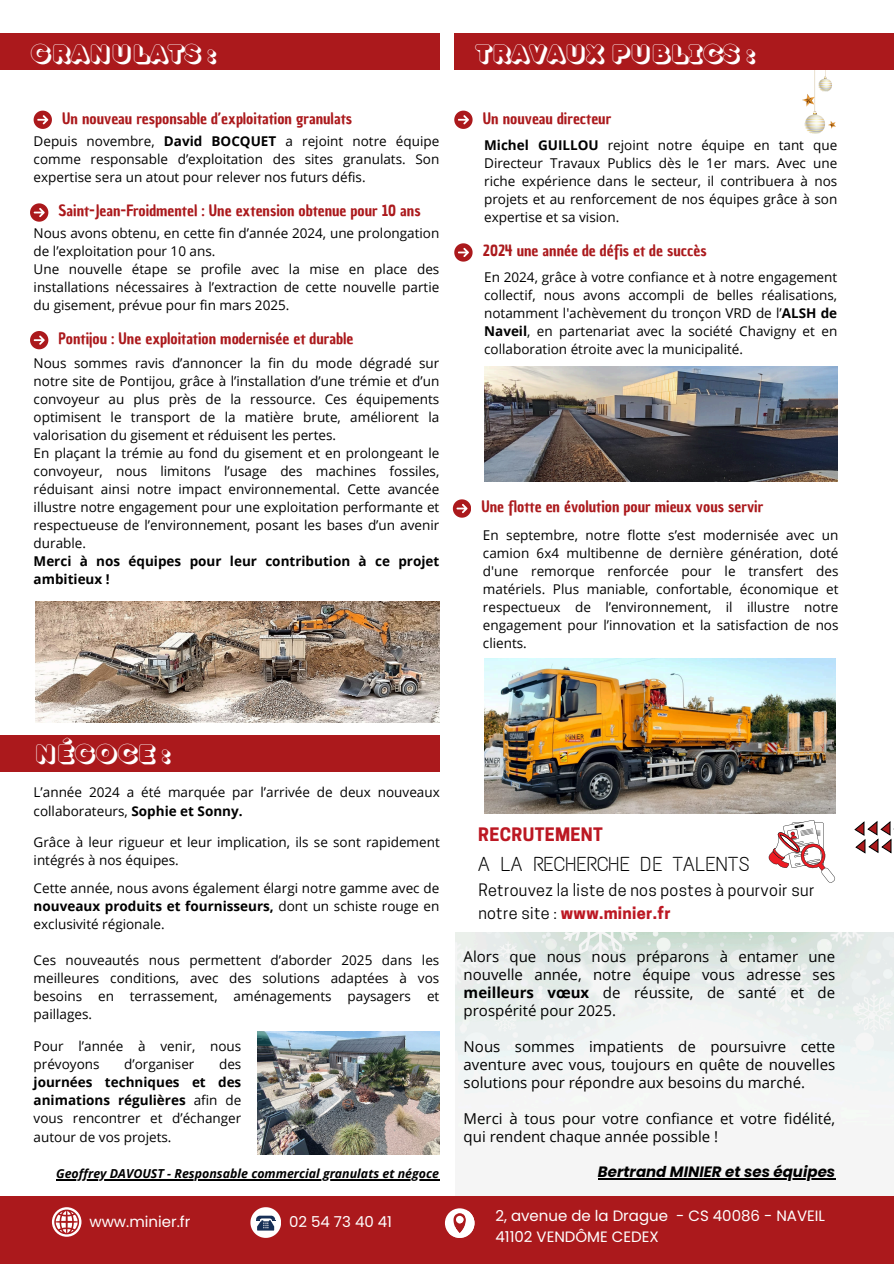
<style>
.page{position:relative;width:894px;height:1264px;background:#fff}
.page>*{position:absolute;margin:0;border:0;box-sizing:border-box;transform-origin:0 0}
.t1{font:25.5px "TT Milks Casual Outline Shadow";color:#fff}
.t2{font:20.25px "Text Me One";letter-spacing:.01em;color:#000}
.t3{font:700 17.4px "Cooper Hewitt";letter-spacing:.02em;color:#bc1823}
.t4{font:16.2px/22.5px "Cooper Hewitt";letter-spacing:.02em;color:#000}
.t5{font:15.3px "Chau Philomene One";color:#ab191c}
.t6{font:15px/18px "Open Sans";color:#000;text-align:justify}
.t7{font:15px/20.2px "Poppins";color:#fff}
.t8{font:italic 700 15px "Poppins";color:#000}
.t9{font:13.5px/18px "Open Sans";color:#000;text-align:justify}
.t10{font:700 13.5px/18px "Open Sans";color:#000}
.t11{font:italic 700 12.45px "Open Sans";color:#000}
.s1{font-weight:700}
.s2{font-weight:700;color:#bc1823}
</style>
<div class="page">
<img style="left:36px;top:602px;width:403px;height:120px">
<img style="left:455px;top:932px;width:438px;height:248px">
<div style="left:0;top:1196px;width:893px;height:67px;background:#ab191c"></div>
<svg style="left:52px;top:1207px;width:29px;height:29px"></svg>
<svg style="left:445px;top:1208px;width:29px;height:29px"></svg>
<svg style="left:250px;top:1207px;width:31px;height:30px"></svg>
<img style="left:802px;top:70px;width:33px;height:64px">
<div style="left:0;top:34px;width:439px;height:36px;background:#ab191c"></div>
<div style="left:454px;top:34px;width:439px;height:36px;background:#ab191c"></div>
<div style="left:0;top:735px;width:439px;height:36px;background:#ab191c"></div>
<svg style="left:454px;top:111px;width:18px;height:18px"></svg>
<svg style="left:454px;top:243px;width:18px;height:18px"></svg>
<svg style="left:452px;top:499px;width:18px;height:18px"></svg>
<img style="left:484px;top:366px;width:353px;height:115px">
<svg style="left:34px;top:111px;width:18px;height:18px"></svg>
<svg style="left:30px;top:331px;width:18px;height:18px"></svg>
<svg style="left:30px;top:203px;width:18px;height:18px"></svg>
<img style="left:257px;top:1031px;width:182px;height:123px">
<svg style="left:768px;top:820px;width:67px;height:63px"></svg>
<svg style="left:854px;top:821px;width:40px;height:31px"></svg>
<img style="left:484px;top:658px;width:351px;height:155px">
<hr style="left:597px;top:1178px;width:238px;height:1px;background:#000">
<hr style="left:56px;top:1179px;width:383px;height:1px;background:#000">
<h5 class="t1" style="left:30px;top:39px;width:187px">GRANULATS :</h5>
<p class="t5" style="left:62px;top:108px;width:291px">Un nouveau responsable d’exploitation granulats</p>
<p class="t9" style="left:34px;top:131px;width:407px">Depuis novembre, <span class="s1">David BOCQUET</span> a rejoint notre équipe comme responsable d’exploitation des sites granulats. Son expertise sera un atout pour relever nos futurs défis.</p>
<p class="t5" style="left:59px;top:200px;width:363px">Saint-Jean-Froidmentel : Une extension obtenue pour 10 ans</p>
<p class="t9" style="left:34px;top:223px;width:407px">Nous avons obtenu, en cette fin d’année 2024, une prolongation de l’exploitation pour 10 ans.</p>
<h5 class="t9" style="left:34px;top:259px;width:407px">Une nouvelle étape se profile avec la mise en place des installations nécessaires à l’extraction de cette nouvelle partie du gisement, prévue pour fin mars 2025.</h5>
<p class="t5" style="left:59px;top:328px;width:296px">Pontijou : Une exploitation modernisée et durable</p>
<p class="t9" style="left:34px;top:353px;width:407px">Nous sommes ravis d’annoncer la fin du mode dégradé sur notre site de Pontijou, grâce à l’installation d’une trémie et d’un convoyeur au plus près de la ressource. Ces équipements optimisent le transport de la matière brute, améliorent la valorisation du gisement et réduisent les pertes.</p>
<p class="t9" style="left:34px;top:443px;width:407px">En plaçant la trémie au fond du gisement et en prolongeant le convoyeur, nous limitons l’usage des machines fossiles, réduisant ainsi notre impact environnemental. Cette avancée illustre notre engagement pour une exploitation performante et respectueuse de l’environnement, posant les bases d’un avenir durable.</p>
<p class="t10" style="left:34px;top:551px;width:407px">Merci à nos équipes pour leur contribution à ce projet ambitieux !</p>
<p class="t1" style="left:474px;top:39px;width:281px">TRAVAUX PUBLICS :</p>
<p class="t5" style="left:482px;top:108px;width:130px">Un nouveau directeur</p>
<p class="t9" style="left:484px;top:136px;width:354px"><span class="s1">Michel GUILLOU</span> rejoint notre équipe en tant que Directeur Travaux Publics dès le 1er mars. Avec une riche expérience dans le secteur, il contribuera à nos projets et au renforcement de nos équipes grâce à son expertise et sa vision.</p>
<h5 class="t5" style="left:482px;top:240px;width:225px">2024 une année de défis et de succès</h5>
<p class="t9" style="left:484px;top:268px;width:354px">En 2024, grâce à votre confiance et à notre engagement collectif, nous avons accompli de belles réalisations, notamment l'achèvement du tronçon VRD de l’<span class="s1">ALSH de Naveil</span>, en partenariat avec la société Chavigny et en collaboration étroite avec la municipalité.</p>
<p class="t5" style="left:481px;top:496px;width:283px">Une flotte en évolution pour mieux vous servir</p>
<h1 class="t9" style="left:483px;top:526px;width:357px">En septembre, notre flotte s’est modernisée avec un camion 6x4 multibenne de dernière génération, doté d'une remorque renforcée pour le transfert des matériels. Plus maniable, confortable, économique et respectueux de l’environnement, il illustre notre engagement pour l’innovation et la satisfaction de nos clients.</h1>
<p class="t1" style="left:34px;top:739px;width:137px">NÉGOCE :</p>
<p class="t9" style="left:34px;top:782px;width:407px;line-height:18.8px">L’année 2024 a été marquée par l’arrivée de deux nouveaux collaborateurs, <span class="s1">Sophie et Sonny.</span></p>
<h5 class="t9" style="left:34px;top:832px;width:407px;line-height:18.8px">Grâce à leur rigueur et leur implication, ils se sont rapidement intégrés à nos équipes.</h5>
<h2 class="t9" style="left:34px;top:878px;width:407px">Cette année, nous avons également élargi notre gamme avec de <span class="s1">nouveaux produits et fournisseurs,</span> dont un schiste rouge en exclusivité régionale.</h2>
<p class="t9" style="left:34px;top:950px;width:407px">Ces nouveautés nous permettent d’aborder 2025 dans les meilleures conditions, avec des solutions adaptées à vos besoins en terrassement, aménagements paysagers et paillages.</p>
<p class="t9" style="left:34px;top:1037px;width:209px">Pour l’année à venir, nous prévoyons</p>
<p class="t9" style="left:34px;top:1055px;width:209px;text-indent:185px">des <span class="s1">journées techniques et des animations régulières</span> afin de vous rencontrer et d’échanger autour de vos projets.</p>
<p class="t9" style="left:124px;top:1055px;width:72px">d’organiser</p>
<p class="t11" style="left:56px;top:1164px;width:384px">Geoffrey DAVOUST - Responsable commercial granulats et négoce</p>
<h1 class="t7" style="left:89px;top:1211px;width:103px">www.minier.fr</h1>
<p class="t7" style="left:289px;top:1211px;width:104px">02 54 73 40 41</p>
<p class="t3" style="left:478px;top:827px;width:126px">RECRUTEMENT</p>
<h3 class="t2" style="left:478px;top:851px;width:273px">A LA RECHERCHE DE TALENTS</h3>
<p class="t4" style="left:478px;top:881px;width:337px">Retrouvez la liste de nos postes à pourvoir sur notre site : <span class="s2">www.minier.fr</span></p>
<h5 class="t6" style="left:463px;top:947px;width:373px">Alors que nous nous préparons à entamer une nouvelle année, notre équipe vous adresse ses <span class="s1">meilleurs vœux</span> de réussite, de santé et de prospérité pour 2025.</h5>
<p class="t6" style="left:463px;top:1037px;width:373px">Nous sommes impatients de poursuivre cette aventure avec vous, toujours en quête de nouvelles solutions pour répondre aux besoins du marché.</p>
<p class="t6" style="left:463px;top:1109px;width:373px">Merci à tous pour votre confiance et votre fidélité, qui rendent chaque année possible !</p>
<p class="t8" style="left:597px;top:1161px;width:239px">Bertrand MINIER et ses équipes</p>
<p class="t7" style="left:495px;top:1205px;width:331px">2, avenue de la Drague - CS 40086 - NAVEIL<br>41102 VENDÔME CEDEX</p>
</div>
